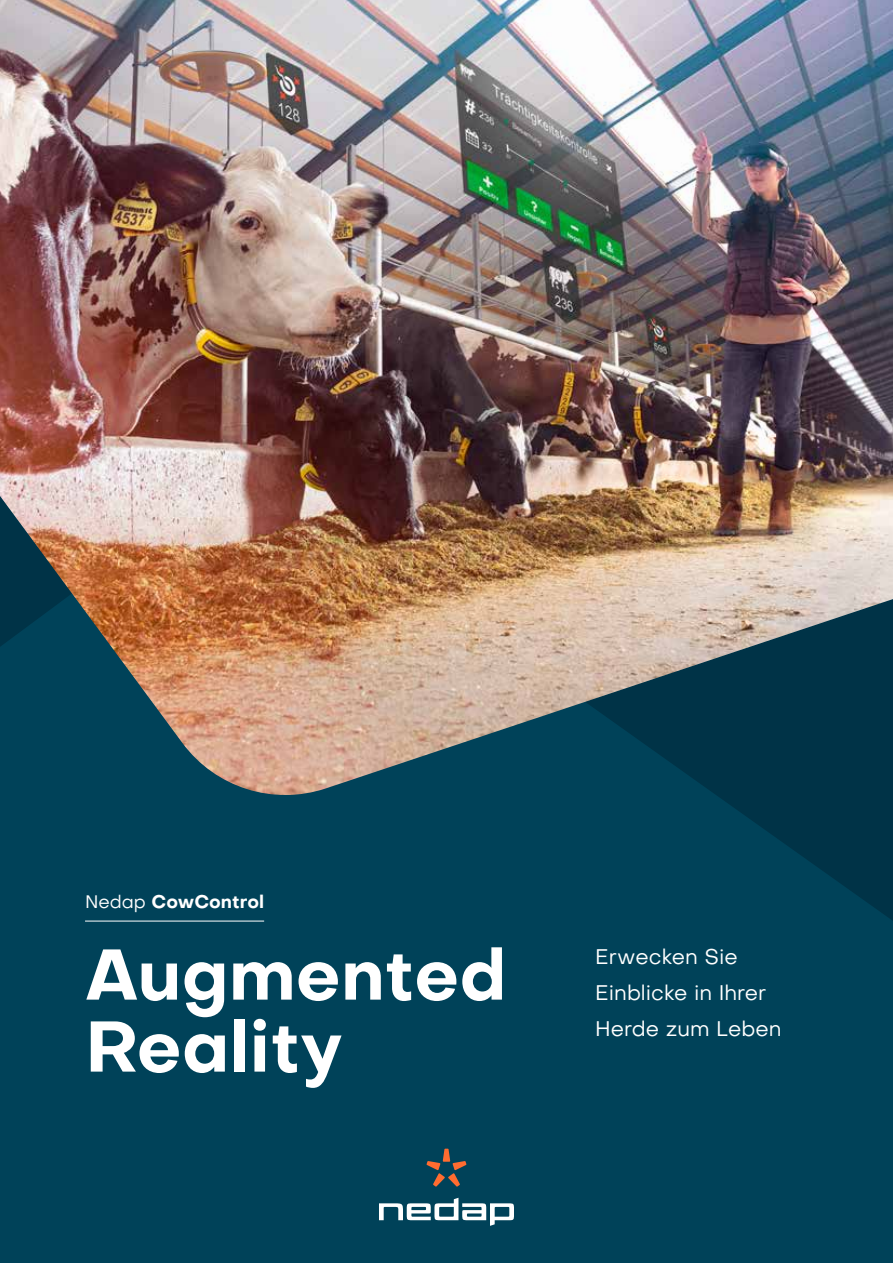
<style>
.page{position:relative;width:893px;height:1263px;background:#fff}
.page>*{position:absolute;margin:0;border:0;box-sizing:border-box;transform-origin:0 0}
.t1{font:700 70.5px/72px "Objectivity";color:#fff}
.t2{font:21px/36px "Objectivity";color:#fff}
.t3{font:700 18px "Objectivity";color:#fff}
.s1{font-weight:400}
</style>
<div class="page">
<div style="left:0;top:806px;width:893px;height:457px;background:#004259"></div>
<img style="left:0;top:0;width:893px;height:806px">
<hr style="left:85px;top:921px;width:179px;height:1px;background:#fff">
<svg style="left:379px;top:1198px;width:135px;height:28px"></svg>
<svg style="left:427px;top:1149px;width:39px;height:37px"></svg>
<p class="t3" style="left:85px;top:888px;width:181px"><span class="s1">Nedap</span> CowControl</p>
<h1 class="t1" style="left:85px;top:937px;width:423px">Augmented<br>Reality</h1>
<p class="t2" style="left:595px;top:938px;width:188px">Erwecken Sie<br>Einblicke in Ihrer<br>Herde zum Leben</p>
</div>
